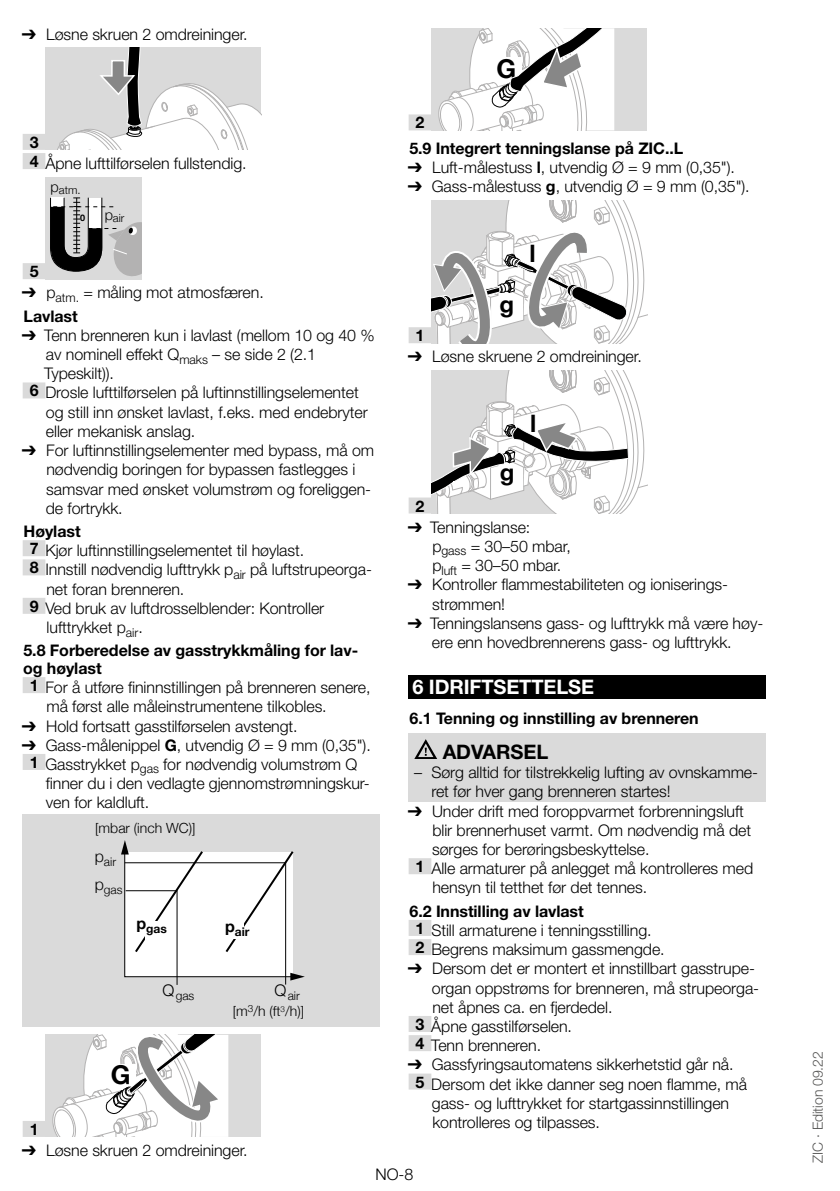
<style>
.page{position:relative;width:840px;height:1191px;background:#fff}
.page>*{position:absolute;margin:0;border:0;box-sizing:border-box;transform-origin:0 0}
.t1{font:700 26px "Helvetica Neue";color:#000}
.t2{font:700 24px "Helvetica Neue";color:#000}
.t3{font:700 20px "Helvetica Neue LT Pro";color:#fff}
.t4{font:700 20px "Helvetica Neue LT Pro";color:#000}
.t5{font:300 16px/19.2px "Helvetica Neue LT Pro";letter-spacing:-.005em;color:#000}
.t6{font:700 16px/17.6px "Helvetica Neue LT Pro";letter-spacing:-.005em;color:#000}
.t7{font:300 16px "Helvetica Neue";color:#000}
.t8{font:300 14px "Helvetica Neue";color:#000}
.t9{font:300 14px "Helvetica Neue LT Pro";letter-spacing:-.005em;color:#575756}
.t10{font:300 12px "Helvetica Neue";color:#000}
.t11{font:700 12px "Helvetica Neue";color:#000}
.t12{font:300 11.2px "Helvetica Neue";color:#000}
.t13{font:700 9px "Helvetica Neue";color:#000}
.s1{font-family:"Arial Unicode MS";font-weight:400}
.s2{font-weight:700}
.s3{font-size:14.4px}
</style>
<div class="page">
<div style="left:23px;top:134px;width:22px;height:16px;background:#dadada"></div>
<div style="left:23px;top:153px;width:22px;height:16px;background:#dadada"></div>
<div style="left:23px;top:263px;width:22px;height:16px;background:#dadada"></div>
<div style="left:23px;top:382px;width:22px;height:16px;background:#dadada"></div>
<div style="left:23px;top:540px;width:22px;height:16px;background:#dadada"></div>
<div style="left:23px;top:559px;width:22px;height:16px;background:#dadada"></div>
<div style="left:23px;top:598px;width:22px;height:16px;background:#dadada"></div>
<div style="left:23px;top:677px;width:22px;height:16px;background:#dadada"></div>
<div style="left:23px;top:754px;width:22px;height:16px;background:#dadada"></div>
<div style="left:23px;top:1121px;width:22px;height:16px;background:#dadada"></div>
<svg style="left:45px;top:48px;width:216px;height:102px"></svg>
<div style="left:45px;top:177px;width:97px;height:102px;background:#dadada"></div>
<svg style="left:50px;top:197px;width:92px;height:79px"></svg>
<div style="left:23px;top:814px;width:357px;height:212px;background:#dadada"></div>
<svg style="left:121px;top:840px;width:183px;height:145px"></svg>
<div style="left:45px;top:1034px;width:216px;height:103px;background:#dadada"></div>
<svg style="left:52px;top:1034px;width:176px;height:103px"></svg>
<div style="left:408px;top:114px;width:23px;height:16px;background:#dadada"></div>
<div style="left:408px;top:327px;width:23px;height:16px;background:#dadada"></div>
<div style="left:408px;top:497px;width:23px;height:16px;background:#dadada"></div>
<div style="left:408px;top:674px;width:357px;height:24px;background:#000"></div>
<div style="left:408px;top:733px;width:357px;height:31px;background:#dadada"></div>
<div style="left:408px;top:761px;width:357px;height:41px;background:#dadada"></div>
<div style="left:408px;top:858px;width:23px;height:16px;background:#dadada"></div>
<div style="left:408px;top:920px;width:23px;height:16px;background:#dadada"></div>
<div style="left:408px;top:939px;width:23px;height:16px;background:#dadada"></div>
<div style="left:408px;top:1016px;width:23px;height:16px;background:#dadada"></div>
<div style="left:408px;top:1035px;width:23px;height:16px;background:#dadada"></div>
<div style="left:408px;top:1073px;width:23px;height:16px;background:#dadada"></div>
<div style="left:431px;top:28px;width:215px;height:102px;background:#dadada"></div>
<svg style="left:436px;top:28px;width:178px;height:103px"></svg>
<svg style="left:431px;top:200px;width:215px;height:143px"></svg>
<svg style="left:431px;top:370px;width:215px;height:143px"></svg>
<svg style="left:414px;top:739px;width:23px;height:20px"></svg>
<p class="t5" style="left:22px;top:24px;width:227px"><span class="s1">➔</span> Løsne skruen 2 omdreininger.</p>
<p class="t5" style="left:30px;top:131px;width:218px;line-height:21.2px"><span class="s2">3<br>4</span> Åpne lufttilførselen fullstendig.</p>
<p class="t12" style="left:51px;top:181px;width:32px"><span class="s3">p</span>atm.</p>
<p class="t6" style="left:30px;top:262px;width:10px">5</p>
<p class="t13" style="left:80px;top:211px;width:7px">0</p>
<p class="t12" style="left:105px;top:209px;width:21px"><span class="s3">p</span>air</p>
<p class="t5" style="left:22px;top:281px;width:243px;line-height:23.2px"><span class="s1">➔</span> p<sub>atm.</sub> = måling mot atmosfæren.<br><span class="s2">Lavlast</span></p>
<p class="t5" style="left:22px;top:325px;width:354px"><span class="s1">➔</span> Tenn brenneren kun i lavlast (mellom 10 og 40 %</p>
<p class="t5" style="left:46px;top:344px;width:271px">av nominell effekt Q<sub>maks</sub> – se side 2 (2.1</p>
<p class="t5" style="left:44px;top:364px;width:71px">Typeskilt)).</p>
<p class="t5" style="left:30px;top:383px;width:330px"><span class="s2">6</span> Drosle lufttilførselen på luftinnstillingselementet</p>
<p class="t5" style="left:46px;top:402px;width:323px">og still inn ønsket lavlast, f.eks. med endebryter</p>
<p class="t5" style="left:46px;top:421px;width:151px">eller mekanisk anslag.</p>
<p class="t5" style="left:46px;top:440px;width:329px;text-indent:-24px"><span class="s1">➔</span> For luftinnstillingselementer med bypass, må om nødvendig boringen for bypassen fastlegges i samsvar med ønsket volumstrøm og foreliggen&shy;de fortrykk.</p>
<p class="t6" style="left:24px;top:522px;width:58px">Høylast</p>
<p class="t5" style="left:30px;top:540px;width:276px"><span class="s2">7</span> Kjør luftinnstillingselementet til høylast.</p>
<p class="t5" style="left:30px;top:560px;width:343px"><span class="s2">8</span> Innstill nødvendig lufttrykk p<sub>air</sub> på luftstrupeorga-</p>
<p class="t5" style="left:46px;top:579px;width:139px">net foran brenneren.</p>
<p class="t5" style="left:30px;top:598px;width:296px"><span class="s2">9</span> Ved bruk av luftdrosselblender: Kontroller</p>
<p class="t5" style="left:47px;top:617px;width:98px">lufttrykket p<sub>air</sub>.</p>
<p class="t6" style="left:23px;top:641px;width:336px">5.8 Forberedelse av gasstrykkmåling for lav&shy;og høylast</p>
<p class="t5" style="left:46px;top:677px;width:325px;text-indent:-17px"><span class="s2">1</span> For å utføre fininnstillingen på brenneren senere, må først alle måleinstrumentene tilkobles.</p>
<p class="t5" style="left:22px;top:716px;width:277px"><span class="s1">➔</span> Hold fortsatt gasstilførselen avstengt.</p>
<p class="t5" style="left:22px;top:735px;width:350px"><span class="s1">➔</span> Gass-målenippel <span class="s2">G</span>, utvendig Ø = 9 mm (0,35").</p>
<p class="t5" style="left:30px;top:754px;width:329px"><span class="s2">1</span> Gasstrykket p<sub>gas</sub> for nødvendig volumstrøm Q</p>
<p class="t5" style="left:46px;top:773px;width:325px">finner du i den vedlagte gjennomstrømningskur-</p>
<p class="t5" style="left:46px;top:792px;width:105px">ven for kaldluft.</p>
<p class="t8" style="left:95px;top:817px;width:102px">[mbar (inch WC)]</p>
<p class="t6" style="left:30px;top:1120px;width:10px">1</p>
<p class="t10" style="left:95px;top:851px;width:23px"><sup>p</sup>air</p>
<p class="t10" style="left:95px;top:879px;width:29px"><sup>p</sup>gas</p>
<p class="t11" style="left:136px;top:919px;width:32px"><sup>p</sup>gas</p>
<p class="t11" style="left:225px;top:922px;width:26px"><sup>p</sup>air</p>
<h1 class="t1" style="left:111px;top:1054px;width:21px">G</h1>
<p class="t7" style="left:162px;top:977px;width:13px">Q</p>
<p class="t10" style="left:287px;top:986px;width:14px">air</p>
<p class="t7" style="left:274px;top:977px;width:13px">Q</p>
<p class="t10" style="left:176px;top:986px;width:20px">gas</p>
<p class="t8" style="left:233px;top:1000px;width:73px">[m<sup>3</sup>/h (ft<sup>3</sup>/h)]</p>
<p class="t5" style="left:22px;top:1140px;width:227px"><span class="s1">➔</span> Løsne skruen 2 omdreininger.</p>
<p class="t6" style="left:415px;top:114px;width:10px">2</p>
<h1 class="t1" style="left:496px;top:48px;width:21px">G</h1>
<p class="t6" style="left:409px;top:139px;width:274px">5.9 Integrert tenningslanse på ZIC..L</p>
<p class="t5" style="left:407px;top:157px;width:328px"><span class="s1">➔</span> Luft-målestuss <span class="s2">l</span>, utvendig Ø = 9 mm (0,35").</p>
<p class="t5" style="left:407px;top:176px;width:343px"><span class="s1">➔</span> Gass-målestuss <span class="s2">g</span>, utvendig Ø = 9 mm (0,35").</p>
<p class="t6" style="left:415px;top:326px;width:10px">1</p>
<h2 class="t2" style="left:499px;top:285px;width:16px">g</h2>
<h2 class="t2" style="left:529px;top:235px;width:8px">l</h2>
<p class="t5" style="left:407px;top:347px;width:235px"><span class="s1">➔</span> Løsne skruene 2 omdreininger.</p>
<p class="t6" style="left:415px;top:496px;width:10px">2</p>
<h2 class="t2" style="left:499px;top:454px;width:16px">g</h2>
<h2 class="t2" style="left:530px;top:405px;width:8px">l</h2>
<p class="t5" style="left:432px;top:517px;width:140px;text-indent:-24px"><span class="s1">➔</span> Tenningslanse:<br>p<sub>gass</sub> = 30–50 mbar, p<sub>luft</sub> = 30–50 mbar.</p>
<p class="t5" style="left:432px;top:575px;width:297px;text-indent:-24px"><span class="s1">➔</span> Kontroller flammestabiliteten og ioniserings&shy;strømmen!</p>
<p class="t5" style="left:407px;top:613px;width:356px;text-align:center"><span class="s1">➔</span> Tenningslansens gass- og lufttrykk må være høy&shy;ere enn hovedbrennerens gass- og lufttrykk.</p>
<p class="t3" style="left:412px;top:674px;width:71px">6 IDRIFTSETTELSE</p>
<p class="t6" style="left:409px;top:709px;width:290px">6.1 Tenning og innstilling av brenneren</p>
<p class="t4" style="left:442px;top:739px;width:68px">ADVARSEL</p>
<p class="t5" style="left:431px;top:762px;width:328px;text-indent:-17px">– Sørg alltid for tilstrekkelig lufting av ovnskamme&shy;ret før hver gang brenneren startes!</p>
<p class="t5" style="left:407px;top:801px;width:337px"><span class="s1">➔</span> Under drift med foroppvarmet forbrenningsluft</p>
<p class="t5" style="left:432px;top:820px;width:320px">blir brennerhuset varmt. Om nødvendig må det</p>
<p class="t5" style="left:432px;top:839px;width:219px">sørges for berøringsbeskyttelse.</p>
<p class="t5" style="left:415px;top:858px;width:339px"><span class="s2">1</span> Alle armaturer på anlegget må kontrolleres med</p>
<p class="t5" style="left:432px;top:877px;width:216px">hensyn til tetthet før det tennes.</p>
<p class="t5" style="left:415px;top:901px;width:250px;text-indent:-6px"><span class="s2">6.2 Innstilling av lavlast<br>1</span> Still armaturene i tenningsstilling.<br><span class="s2">2</span> Begrens maksimum gassmengde.</p>
<p class="t5" style="left:407px;top:958px;width:348px"><span class="s1">➔</span> Dersom det er montert et innstillbart gasstrupe-</p>
<p class="t5" style="left:431px;top:978px;width:328px">organ oppstrøms for brenneren, må strupeorga-</p>
<p class="t5" style="left:432px;top:997px;width:181px">net åpnes ca. en fjerdedel.</p>
<p class="t5" style="left:415px;top:1016px;width:158px"><span class="s2">3</span> Åpne gasstilførselen.</p>
<p class="t5" style="left:415px;top:1035px;width:127px"><span class="s2">4</span> Tenn brenneren.</p>
<p class="t5" style="left:407px;top:1054px;width:327px"><span class="s1">➔</span> Gassfyringsautomatens sikkerhetstid går nå.</p>
<p class="t5" style="left:415px;top:1074px;width:333px"><span class="s2">5</span> Dersom det ikke danner seg noen flamme, må</p>
<p class="t5" style="left:431px;top:1093px;width:299px">gass- og lufttrykket for startgassinnstillingen</p>
<p class="t5" style="left:432px;top:1112px;width:169px">kontrolleres og tilpasses.</p>
<p class="t5" style="left:375px;top:1164px;width:39px">NO-8</p>
<p class="t9" style="left:809px;top:1162px;width:113px;rotate:-90deg">ZIC · Edition 09.22</p>
</div>
